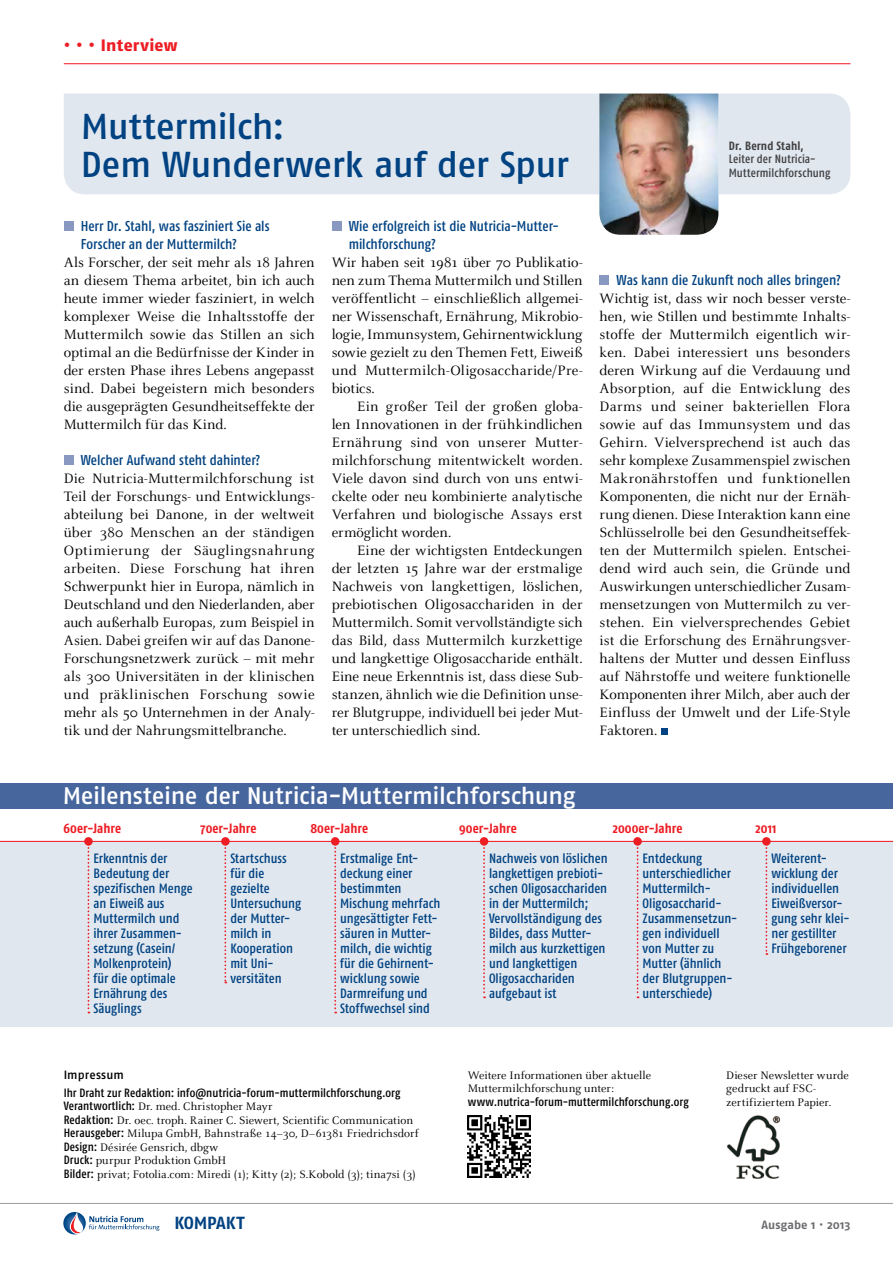
<style>
.page{position:relative;width:893px;height:1263px;background:#fff}
.page>*{position:absolute;margin:0;border:0;box-sizing:border-box;transform-origin:0 0}
.t1{font:36px/37.5px "Fago No Med";letter-spacing:-.02em;color:#004282}
.t2{font:24px "Fago No Med";letter-spacing:-.015em;color:#fff}
.t3{font:700 17.55px "Fago No";letter-spacing:-.015em;color:#004282}
.t4{font:16.5px "Fago No Exb";letter-spacing:.02em;color:#ed1d24}
.t5{font:15px/18px "Celeste";color:#000;text-align:justify}
.t6{font:14.25px/18px "Fago Co Med";letter-spacing:-.005em;color:#004282}
.t7{font:13.5px/15px "Fago Co Med";color:#004282}
.t8{font:700 13.5px "Fago Co";letter-spacing:.005em;color:#ed1d24}
.t9{font:12px/13.5px "Celeste";letter-spacing:.005em;color:#000}
.t10{font:12px "Fago Co Med";letter-spacing:.005em;color:#000}
.t11{font:12px/13.5px "Fago Co Med";letter-spacing:.005em;color:#414042}
.t12{font:700 12px "Fago Co";letter-spacing:.005em;color:#414042}
.t13{font:700 12px "Fago No";letter-spacing:.005em;color:#6d6e71}
.t14{font:12px "Fago No Med";letter-spacing:.005em;color:#000}
.s1{font-family:"Fago Co Med"}
</style>
<div class="page">
<svg style="left:63px;top:1212px;width:23px;height:22px"></svg>
<svg style="left:69px;top:1212px;width:14px;height:22px"></svg>
<svg style="left:89px;top:1216px;width:70px;height:15px"></svg>
<hr style="left:0;top:1203px;width:893px;height:1px;background:#000">
<div style="left:64px;top:94px;width:786px;height:100px;background:#e0e7ef"></div>
<div style="left:0;top:842px;width:893px;height:185px;background:#e0e7ef"></div>
<hr style="left:0;top:841px;width:893px;height:1px;background:#ed1d24">
<div style="left:64px;top:221px;width:10px;height:10px;background:#8998c1"></div>
<div style="left:64px;top:455px;width:10px;height:10px;background:#8998c1"></div>
<div style="left:332px;top:221px;width:9px;height:10px;background:#8998c1"></div>
<div style="left:600px;top:275px;width:9px;height:10px;background:#8998c1"></div>
<div style="left:661px;top:728px;width:7px;height:7px;background:#004282"></div>
<div style="left:84px;top:837px;width:9px;height:9px;background:#ed1d24;border-radius:50%"></div>
<svg style="left:88px;top:845px;width:1px;height:168px"></svg>
<div style="left:221px;top:837px;width:9px;height:9px;background:#ed1d24;border-radius:50%"></div>
<svg style="left:224px;top:845px;width:2px;height:138px"></svg>
<div style="left:331px;top:837px;width:8px;height:9px;background:#ed1d24;border-radius:50%"></div>
<svg style="left:334px;top:845px;width:2px;height:168px"></svg>
<div style="left:480px;top:837px;width:8px;height:9px;background:#ed1d24;border-radius:50%"></div>
<svg style="left:483px;top:845px;width:2px;height:153px"></svg>
<div style="left:633px;top:837px;width:9px;height:9px;background:#ed1d24;border-radius:50%"></div>
<svg style="left:637px;top:845px;width:2px;height:153px"></svg>
<div style="left:762px;top:837px;width:9px;height:9px;background:#ed1d24;border-radius:50%"></div>
<svg style="left:765px;top:845px;width:2px;height:110px"></svg>
<div style="left:0;top:783px;width:893px;height:26px;background:#48669e"></div>
<hr style="left:64px;top:63px;width:786px;height:1px;background:#ed1d24">
<img style="left:468px;top:1115px;width:62px;height:63px">
<img style="left:726px;top:1115px;width:54px;height:64px">
<img style="left:599px;top:94px;width:119px;height:141px">
<p class="t4" style="left:64px;top:36px;width:115px">• • • Interview</p>
<h1 class="t1" style="left:81px;top:108px;width:490px">Muttermilch:<br>Dem Wunderwerk auf der Spur</h1>
<p class="t6" style="left:81px;top:217px;width:190px">Herr Dr. Stahl, was fasziniert Sie als<br>Forscher an der Muttermilch?</p>
<p class="t5" style="left:64px;top:254px;width:252px">Als Forscher, der seit mehr als 18 Jahren an diesem Thema arbeitet, bin ich auch heute immer wieder fasziniert, in welch komplexer Weise die Inhaltsstoffe der Muttermilch sowie das Stillen an sich optimal an die Bedürfnisse der Kinder in der ersten Phase ihres Lebens angepasst sind. Dabei begeistern mich besonders die ausgeprägten Gesundheitseffekte der Muttermilch für das Kind.</p>
<p class="t6" style="left:81px;top:451px;width:181px">Welcher Aufwand steht dahinter?</p>
<p class="t5" style="left:64px;top:470px;width:252px">Die Nutricia-Muttermilchforschung ist Teil der Forschungs- und Entwicklungs&shy;abteilung bei Danone, in der weltweit über 380 Menschen an der ständigen Optimierung der Säuglingsnahrung arbeiten. Diese Forschung hat ihren Schwerpunkt hier in Europa, nämlich in Deutschland und den Niederlanden, aber auch außerhalb Europas, zum Beispiel in Asien. Dabei greifen wir auf das Danone-Forschungsnetzwerk zurück – mit mehr als 300 Universitäten in der klinischen und präklinischen Forschung sowie mehr als 50 Unternehmen in der Analy&shy;tik und der Nahrungsmittelbranche.</p>
<p class="t6" style="left:349px;top:217px;width:212px">Wie erfolgreich ist die Nutricia-Mutter&shy;milchforschung?</p>
<p class="t5" style="left:332px;top:254px;width:252px">Wir haben seit 1981 über 70 Publikatio&shy;nen zum Thema Muttermilch und Stillen veröffentlicht – einschließlich allgemei&shy;ner Wissenschaft, Ernährung, Mikrobio&shy;logie, Immunsystem, Gehirnentwicklung sowie gezielt zu den Themen Fett, Eiweiß und Muttermilch-Oligosaccharide/Pre&shy;biotics.</p>
<p class="t5" style="left:332px;top:398px;width:252px;text-indent:26px">Ein großer Teil der großen globa&shy;len Innovationen in der frühkindlichen Ernährung sind von unserer Mutter&shy;milchforschung mitentwickelt worden.<br>Viele davon sind durch von uns entwi&shy;ckelte oder neu kombinierte analytische Verfahren und biologische Assays erst ermöglicht worden.</p>
<p class="t5" style="left:332px;top:542px;width:252px;text-indent:26px">Eine der wichtigsten Entdeckungen der letzten 15 Jahre war der erstmalige Nachweis von langkettigen, löslichen, prebiotischen Oligosacchariden in der Muttermilch. Somit vervollständigte sich das Bild, dass Muttermilch kurzkettige und langkettige Oligosaccharide enthält.<br>Eine neue Erkenntnis ist, dass diese Sub&shy;stanzen, ähnlich wie die Definition unse&shy;rer Blutgruppe, individuell bei jeder Mut&shy;ter unterschiedlich sind.</p>
<p class="t12" style="left:729px;top:139px;width:76px">Dr. Bernd Stahl,</p>
<p class="t11" style="left:729px;top:152px;width:103px">Leiter der Nutricia-<br>Muttermilchforschung</p>
<p class="t6" style="left:617px;top:270px;width:226px">Was kann die Zukunft noch alles bringen?</p>
<p class="t5" style="left:600px;top:289px;width:252px">Wichtig ist, dass wir noch besser verste&shy;hen, wie Stillen und bestimmte Inhalts&shy;stoffe der Muttermilch eigentlich wir&shy;ken. Dabei interessiert uns besonders deren Wirkung auf die Verdauung und Absorption, auf die Entwicklung des Darms und seiner bakteriellen Flora sowie auf das Immunsystem und das Gehirn. Vielversprechend ist auch das sehr komplexe Zusammenspiel zwischen Makronährstoffen und funktionellen Komponenten, die nicht nur der Ernäh&shy;rung dienen. Diese Interaktion kann eine Schlüsselrolle bei den Gesundheitseffek&shy;ten der Muttermilch spielen. Entschei&shy;dend wird auch sein, die Gründe und Auswirkungen unterschiedlicher Zusam&shy;mensetzungen von Muttermilch zu ver&shy;stehen. Ein vielversprechendes Gebiet ist die Erforschung des Ernährungsver&shy;haltens der Mutter und dessen Einfluss auf Nährstoffe und weitere funktionelle Komponenten ihrer Milch, aber auch der Einfluss der Umwelt und der Life-Style Faktoren.</p>
<h2 class="t2" style="left:63px;top:781px;width:514px">Meilensteine der Nutricia-Muttermilchforschung</h2>
<p class="t8" style="left:64px;top:820px;width:59px">60er-Jahre</p>
<p class="t7" style="left:93px;top:850px;width:101px">Erkenntnis der<br>Bedeutung der spezifischen Menge an Eiweiß aus<br>Muttermilch und ihrer Zusammen&shy;setzung (Casein/<br>Molkenprotein)<br>für die optimale<br>Ernährung des<br>Säuglings</p>
<p class="t8" style="left:201px;top:820px;width:57px">70er-Jahre</p>
<p class="t7" style="left:230px;top:850px;width:72px">Startschuss für die gezielte<br>Untersuchung der Mutter&shy;milch in<br>Kooperation mit Uni&shy;versitäten</p>
<p class="t8" style="left:310px;top:820px;width:59px">80er-Jahre</p>
<p class="t7" style="left:340px;top:850px;width:102px">Erstmalige Ent&shy;deckung einer bestimmten<br>Mischung mehrfach ungesättigter Fett&shy;säuren in Mutter&shy;milch, die wichtig für die Gehirnent&shy;wicklung sowie<br>Darmreifung und<br>Stoffwechsel sind</p>
<p class="t8" style="left:459px;top:820px;width:59px">90er-Jahre</p>
<p class="t7" style="left:489px;top:850px;width:120px">Nachweis von löslichen langkettigen prebioti&shy;schen Oligosacchariden in der Muttermilch;<br>Vervollständigung des<br>Bildes, dass Mutter&shy;milch aus kurzkettigen und langkettigen<br>Oligosacchariden aufgebaut ist</p>
<p class="t8" style="left:613px;top:820px;width:71px">2000er-Jahre</p>
<p class="t7" style="left:642px;top:850px;width:96px">Entdeckung unterschiedlicher<br>Muttermilch-<br>Oligosaccharid-<br>Zusammensetzun&shy;gen individuell von Mutter zu<br>Mutter (ähnlich der Blutgruppen&shy;unterschiede)</p>
<p class="t8" style="left:756px;top:820px;width:22px">2011</p>
<p class="t7" style="left:771px;top:850px;width:80px">Weiterent&shy;wicklung der individuellen<br>Eiweißversor&shy;gung sehr klei&shy;ner gestillter<br>Frühgeborener</p>
<p class="t14" style="left:64px;top:1068px;width:62px">Impressum</p>
<p class="t10" style="left:64px;top:1086px;width:338px">Ihr Draht zur Redaktion: info@nutricia-forum-muttermilchforschung.org</p>
<p class="t9" style="left:64px;top:1100px;width:357px"><span class="s1">Verantwortlich:</span> Dr. med. Christopher Mayr<br><span class="s1">Redaktion:</span> Dr. oec. troph. Rainer C. Siewert, Scientific Communication <span class="s1">Herausgeber:</span> Milupa GmbH, Bahnstraße 14–30, D–61381 Friedrichsdorf <span class="s1">Design:</span> Désirée Gensrich, dbgw<br><span class="s1">Druck:</span> purpur Produktion GmbH<br><span class="s1">Bilder:</span> privat; Fotolia.com: Miredi (1); Kitty (2); S.Kobold (3); tina7si (3)</p>
<p class="t9" style="left:468px;top:1068px;width:185px">Weitere Informationen über aktuelle<br>Muttermilchforschung unter:</p>
<p class="t10" style="left:468px;top:1094px;width:223px">www.nutrica-forum-muttermilchforschung.org</p>
<p class="t9" style="left:726px;top:1068px;width:124px">Dieser Newsletter wurde gedruckt auf FSC&shy;zertifiziertem Papier.</p>
<p class="t3" style="left:174px;top:1212px;width:72px">kompakt</p>
<p class="t13" style="left:761px;top:1218px;width:91px">Ausgabe 1 · 2013</p>
</div>
